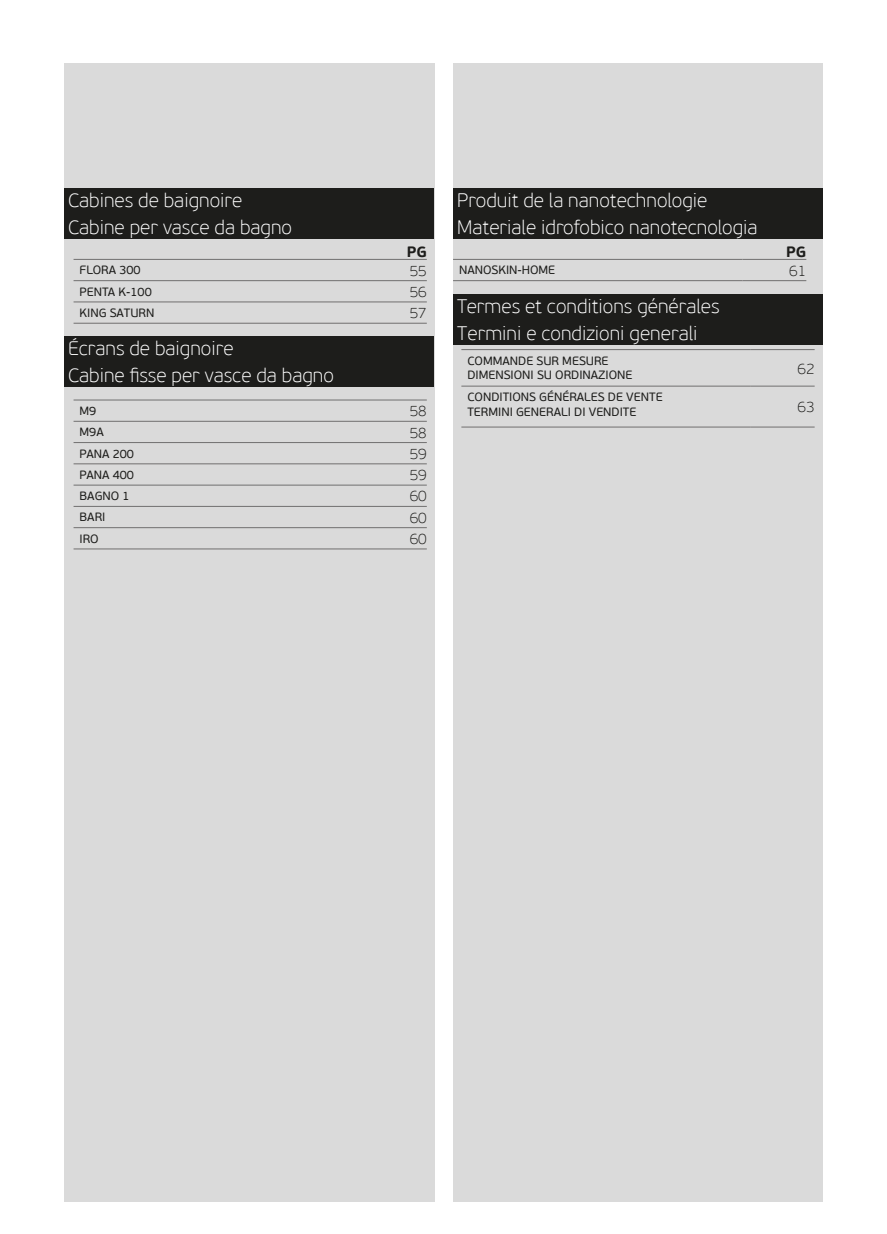
<style>
.page{position:relative;width:887px;height:1234px;background:#fff}
.page>*{position:absolute;margin:0;border:0;box-sizing:border-box;transform-origin:0 0}
.t1{font:100 19.5px/27px "PF Beau Sans Pro";color:#fff}
.t2{font:100 15px "PF Beau Sans Pro";color:#1d1d1b}
.t3{font:700 15px "PF Beau Sans Pro";color:#1d1d1b}
.t4{font:12px/14.4px "PF Beau Sans Pro";color:#1d1d1b}
</style>
<div class="page">
<div style="left:64px;top:64px;width:370px;height:1137px;background:#dadada"></div>
<hr style="left:73px;top:259px;width:290px;height:1px;background:#706f6f">
<hr style="left:363px;top:259px;width:63px;height:1px;background:#706f6f">
<hr style="left:73px;top:280px;width:290px;height:1px;background:#706f6f">
<hr style="left:363px;top:280px;width:63px;height:1px;background:#706f6f">
<hr style="left:73px;top:301px;width:290px;height:1px;background:#706f6f">
<hr style="left:363px;top:301px;width:63px;height:1px;background:#706f6f">
<hr style="left:73px;top:323px;width:290px;height:1px;background:#706f6f">
<hr style="left:363px;top:323px;width:63px;height:1px;background:#706f6f">
<hr style="left:73px;top:399px;width:290px;height:1px;background:#706f6f">
<hr style="left:363px;top:399px;width:63px;height:1px;background:#706f6f">
<hr style="left:73px;top:421px;width:290px;height:1px;background:#706f6f">
<hr style="left:363px;top:421px;width:63px;height:1px;background:#706f6f">
<hr style="left:73px;top:442px;width:290px;height:1px;background:#706f6f">
<hr style="left:363px;top:442px;width:63px;height:1px;background:#706f6f">
<hr style="left:73px;top:463px;width:290px;height:1px;background:#706f6f">
<hr style="left:363px;top:463px;width:63px;height:1px;background:#706f6f">
<hr style="left:73px;top:484px;width:290px;height:1px;background:#706f6f">
<hr style="left:363px;top:484px;width:63px;height:1px;background:#706f6f">
<hr style="left:73px;top:506px;width:290px;height:1px;background:#706f6f">
<hr style="left:363px;top:506px;width:63px;height:1px;background:#706f6f">
<hr style="left:73px;top:527px;width:290px;height:1px;background:#706f6f">
<hr style="left:363px;top:527px;width:63px;height:1px;background:#706f6f">
<hr style="left:73px;top:548px;width:290px;height:1px;background:#706f6f">
<hr style="left:363px;top:548px;width:63px;height:1px;background:#706f6f">
<div style="left:453px;top:64px;width:369px;height:1137px;background:#dadada"></div>
<div style="left:64px;top:188px;width:369px;height:50px;background:#1d1d1b"></div>
<div style="left:64px;top:336px;width:369px;height:51px;background:#1d1d1b"></div>
<hr style="left:461px;top:349px;width:289px;height:1px;background:#706f6f">
<hr style="left:750px;top:349px;width:64px;height:1px;background:#706f6f">
<hr style="left:461px;top:385px;width:289px;height:1px;background:#706f6f">
<hr style="left:750px;top:385px;width:64px;height:1px;background:#706f6f">
<hr style="left:461px;top:426px;width:289px;height:1px;background:#706f6f">
<hr style="left:750px;top:426px;width:64px;height:1px;background:#706f6f">
<div style="left:453px;top:294px;width:369px;height:50px;background:#1d1d1b"></div>
<hr style="left:453px;top:259px;width:289px;height:1px;background:#706f6f">
<hr style="left:742px;top:259px;width:64px;height:1px;background:#706f6f">
<hr style="left:453px;top:280px;width:289px;height:1px;background:#706f6f">
<hr style="left:742px;top:280px;width:64px;height:1px;background:#706f6f">
<div style="left:453px;top:188px;width:369px;height:50px;background:#1d1d1b"></div>
<p class="t1" style="left:68px;top:186px;width:225px">Cabines de baignoire<br>Cabine per vasce da bagno</p>
<p class="t3" style="left:406px;top:242px;width:22px">PG</p>
<p class="t4" style="left:79px;top:263px;width:63px">FLORA 300</p>
<p class="t2" style="left:409px;top:262px;width:19px">55</p>
<p class="t4" style="left:79px;top:284px;width:74px">PENTA K-100</p>
<p class="t2" style="left:409px;top:283px;width:19px">56</p>
<p class="t4" style="left:79px;top:306px;width:76px">KING SATURN</p>
<p class="t2" style="left:409px;top:304px;width:19px">57</p>
<p class="t1" style="left:68px;top:335px;width:267px">Écrans de baignoire<br>Cabine fisse per vasce da bagno</p>
<p class="t4" style="left:79px;top:404px;width:18px">M9</p>
<p class="t2" style="left:409px;top:402px;width:19px">58</p>
<p class="t4" style="left:79px;top:425px;width:26px">M9A</p>
<p class="t2" style="left:409px;top:424px;width:19px">58</p>
<p class="t4" style="left:79px;top:446px;width:56px">PANA 200</p>
<p class="t2" style="left:409px;top:445px;width:19px">59</p>
<p class="t4" style="left:79px;top:467px;width:56px">PANA 400</p>
<p class="t2" style="left:409px;top:466px;width:19px">59</p>
<p class="t4" style="left:79px;top:489px;width:52px">BAGNO 1</p>
<p class="t2" style="left:409px;top:487px;width:19px">60</p>
<p class="t4" style="left:79px;top:510px;width:27px">BARI</p>
<p class="t2" style="left:409px;top:509px;width:19px">60</p>
<p class="t4" style="left:79px;top:531px;width:21px">IRO</p>
<p class="t2" style="left:409px;top:530px;width:19px">60</p>
<p class="t1" style="left:457px;top:186px;width:302px">Produit de la nanotechnologie<br>Materiale idrofobico nanotecnologia</p>
<p class="t3" style="left:785px;top:242px;width:22px">PG</p>
<p class="t4" style="left:459px;top:263px;width:98px">NANOSKIN-HOME</p>
<p class="t2" style="left:788px;top:262px;width:19px">61</p>
<p class="t1" style="left:457px;top:292px;width:264px">Termes et conditions générales<br>Termini e condizioni generali</p>
<p class="t4" style="left:467px;top:353px;width:166px">COMMANDE SUR MESURE<br>DIMENSIONI SU ORDINAZIONE</p>
<p class="t2" style="left:797px;top:360px;width:19px">62</p>
<p class="t4" style="left:467px;top:390px;width:197px">CONDITIONS GÉNÉRALES DE VENTE<br>TERMINI GENERALI DI VENDITE</p>
<p class="t2" style="left:797px;top:398px;width:19px">63</p>
</div>
